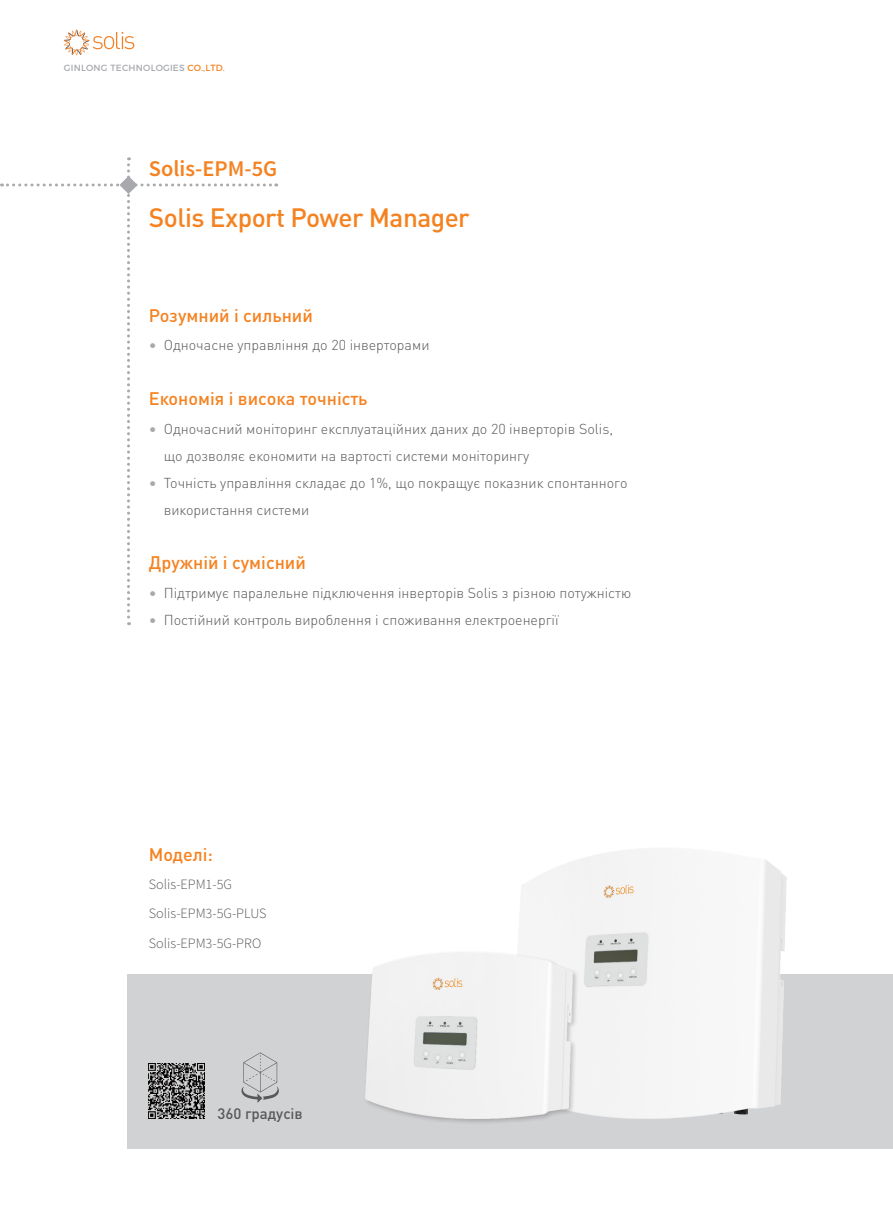
<style>
.page{position:relative;width:893px;height:1212px;background:#fff}
.page>*{position:absolute;margin:0;border:0;box-sizing:border-box;transform-origin:0 0}
.t1{font:500 26.25px "DIN Pro";letter-spacing:-.02em;color:#f58220}
.t2{font:600 22.5px "Source Sans Pro";color:#f58220}
.t3{font:500 18px "DIN Pro";color:#f58220}
.t4{font:500 15px "DIN Pro";color:#57585a}
.t5{font:300 14.25px/27px "DIN Pro";color:#57585a}
.t6{font:300 14.25px/29.5px "Source Sans Pro";color:#57585a}
.t7{font:9px "Montserrat";letter-spacing:.025em;color:#a8a9ad}
.s1{color:#f58220}
.s2{color:#a8a9ad}
</style>
<div class="page">
<div style="left:128px;top:974px;width:765px;height:174px;background:#d1d2d4"></div>
<svg style="left:64px;top:30px;width:70px;height:25px"></svg>
<img style="left:149px;top:1063px;width:55px;height:55px">
<img style="left:518px;top:849px;width:269px;height:269px">
<div style="left:363px;top:950px;width:216px;height:175px;background:#231f20;opacity:.25"></div>
<img style="left:366px;top:952px;width:207px;height:166px">
<svg style="left:241px;top:1052px;width:38px;height:51px"></svg>
<svg style="left:1px;top:157px;width:276px;height:468px"></svg>
<p class="t7" style="left:64px;top:63px;width:163px">GINLONG TECHNOLOGIES <span class="s1">CO.,LTD.</span></p>
<h2 class="t2" style="left:149px;top:154px;width:130px">Solis-EPM-5G</h2>
<h1 class="t1" style="left:149px;top:199px;width:322px">Solis Export Power Manager</h1>
<p class="t3" style="left:149px;top:303px;width:166px">Розумний і сильний</p>
<p class="t5" style="left:149px;top:331px;width:282px"><span class="s2">•</span> Одночасне управління до 20 інверторами</p>
<p class="t3" style="left:149px;top:386px;width:220px">Економія і висока точність</p>
<p class="t5" style="left:164px;top:414px;width:451px;text-indent:-15px"><span class="s2">•</span> Одночасний моніторинг експлуатаційних даних до 20 інверторів Solis, що дозволяє економити на вартості системи моніторингу</p>
<p class="t5" style="left:164px;top:468px;width:465px;text-indent:-15px"><span class="s2">•</span> Точність управління складає до 1%, що покращує показник спонтанного використання системи</p>
<p class="t3" style="left:149px;top:551px;width:159px">Дружній і сумісний</p>
<p class="t5" style="left:149px;top:579px;width:484px"><span class="s2">•</span> Підтримує паралельне підключення інверторів Solis з різною потужністю</p>
<p class="t5" style="left:149px;top:606px;width:411px"><span class="s2">•</span> Постійний контроль вироблення і споживання електроенергії</p>
<p class="t3" style="left:149px;top:842px;width:66px">Моделі:</p>
<p class="t6" style="left:149px;top:869px;width:119px">Solis-EPM1-5G<br>Solis-EPM3-5G-PLUS<br>Solis-EPM3-5G-PRO</p>
<p class="t4" style="left:218px;top:1103px;width:87px">360 градусів</p>
</div>
